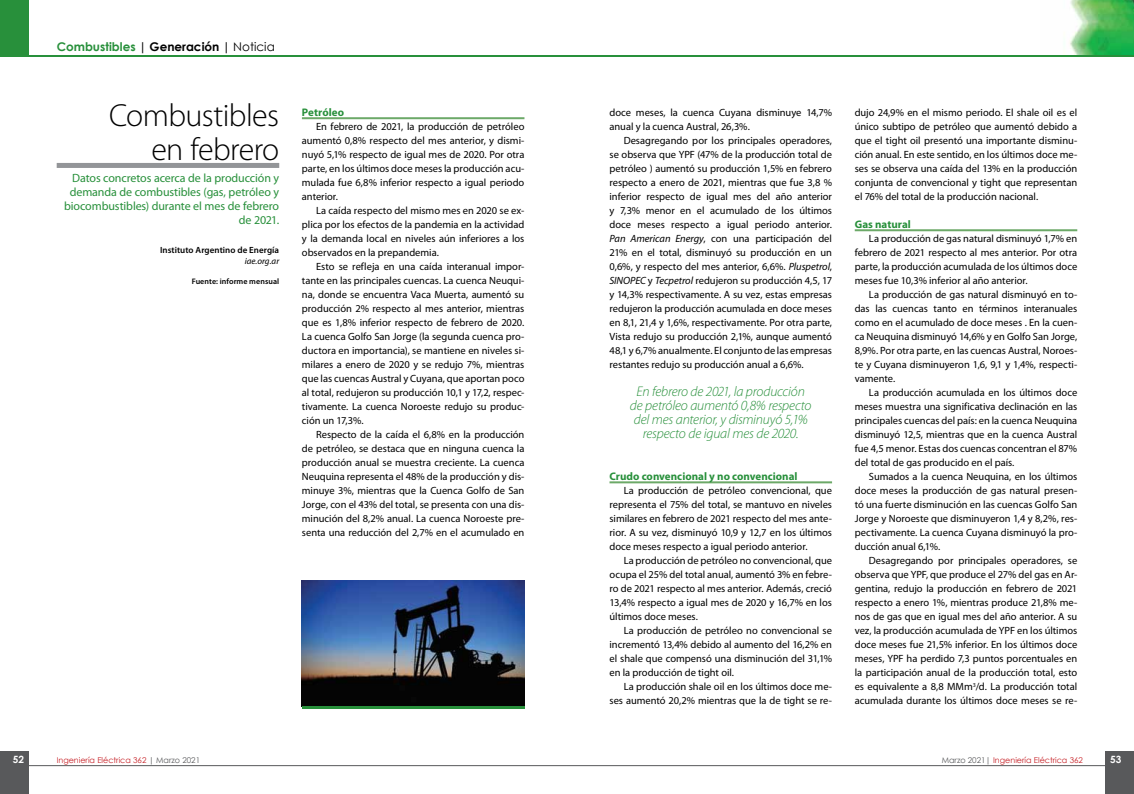
<style>
.page{position:relative;width:1134px;height:794px;background:#fff}
.page>*{position:absolute;margin:0;border:0;box-sizing:border-box;transform-origin:0 0}
.t1{font:300 32px/34px "Myriad Pro";letter-spacing:-.02em;color:#000;text-align:right}
.t2{font:italic 300 14px/14px "Myriad Pro";letter-spacing:-.015em;color:#28903b;text-align:center}
.t3{font:12px/14px "Myriad Pro";letter-spacing:-.01em;color:#28903b;text-align:right}
.t4{font:700 12px "Century Gothic";color:#28903b}
.t5{font:700 11px "Myriad Pro";color:#28903b}
.t6{font:10.5px/14px "Myriad Pro";letter-spacing:-.005em;color:#000;text-align:justify}
.t7{font:700 10px "Century Gothic";color:#fff}
.t8{font:600 9px "Myriad Pro";letter-spacing:.005em;color:#000}
.t9{font:italic 9px "Myriad Pro";letter-spacing:.005em;color:#000}
.t10{font:8px "Century Gothic";color:#c61d23}
.t11{font:600 8px "Myriad Pro";letter-spacing:.01em;color:#000}
.s1{color:#000}
.s2{font-weight:400;color:#000}
.s3{font-style:italic}
.s4{color:#58595b}
</style>
<div class="page">
<div style="left:0;top:751px;width:28px;height:43px;background:#58595b"></div>
<hr style="left:0;top:765px;width:567px;height:1px;background:#58595b">
<hr style="left:567px;top:765px;width:567px;height:1px;background:#58595b">
<div style="left:1106px;top:751px;width:28px;height:43px;background:#58595b"></div>
<img style="left:1070px;top:0;width:64px;height:55px">
<hr style="left:567px;top:55px;width:567px;height:2px;background:#28903b">
<div style="left:0;top:0;width:28px;height:57px;background:#28903b"></div>
<hr style="left:0;top:55px;width:567px;height:2px;background:#28903b">
<div style="left:57px;top:163px;width:222px;height:5px;background:#939598"></div>
<hr style="left:302px;top:117px;width:222px;height:2px;background:#6ca968">
<hr style="left:609px;top:481px;width:223px;height:2px;background:#6ca968">
<hr style="left:855px;top:229px;width:222px;height:2px;background:#6ca968">
<img style="left:302px;top:581px;width:222px;height:125px">
<hr style="left:302px;top:706px;width:222px;height:3px;background:#28903b">
<p class="t4" style="left:57px;top:38px;width:220px">Combustibles <span class="s1">| Generación |</span> <span class="s2">Noticia</span></p>
<h1 class="t1" style="left:109px;top:99px;width:172px">Combustibles en febrero</h1>
<p class="t3" style="left:64px;top:171px;width:217px">Datos concretos acerca de la producción y demanda de combustibles (gas, petróleo y biocombustibles) durante el mes de febrero de 2021.</p>
<p class="t8" style="left:160px;top:245px;width:121px">Instituto Argentino de Energía</p>
<p class="t9" style="left:245px;top:256px;width:36px">iae.org.ar</p>
<p class="t11" style="left:192px;top:277px;width:89px">Fuente: informe mensual</p>
<p class="t5" style="left:302px;top:106px;width:44px">Petróleo</p>
<p class="t6" style="left:302px;top:120px;width:224px;text-indent:14px">En febrero de 2021, la producción de petróleo aumentó 0,8% respecto del mes anterior, y dismi&shy;nuyó 5,1% respecto de igual mes de 2020. Por otra parte, en los últimos doce meses la producción acu&shy;mulada fue 6,8% inferior respecto a igual periodo anterior.</p>
<p class="t6" style="left:302px;top:204px;width:224px;text-indent:14px">La caída respecto del mismo mes en 2020 se ex&shy;plica por los efectos de la pandemia en la actividad y la demanda local en niveles aún inferiores a los observados en la prepandemia.</p>
<p class="t6" style="left:302px;top:260px;width:224px;text-indent:14px">Esto se refleja en una caída interanual impor&shy;tante en las principales cuencas. La cuenca Neuqui&shy;na, donde se encuentra Vaca Muerta, aumentó su producción 2% respecto al mes anterior, mientras que es 1,8% inferior respecto de febrero de 2020.<br>La cuenca Golfo San Jorge (la segunda cuenca pro&shy;ductora en importancia), se mantiene en niveles si&shy;milares a enero de 2020 y se redujo 7%, mientras que las cuencas Austral y Cuyana, que aportan poco al total, redujeron su producción 10,1 y 17,2, respec&shy;tivamente. La cuenca Noroeste redujo su produc&shy;ción un 17,3%.</p>
<p class="t6" style="left:302px;top:428px;width:224px;text-indent:14px">Respecto de la caída el 6,8% en la producción de petróleo, se destaca que en ninguna cuenca la producción anual se muestra creciente. La cuenca Neuquina representa el 48% de la producción y dis&shy;minuye 3%, mientras que la Cuenca Golfo de San Jorge, con el 43% del total, se presenta con una dis&shy;minución del 8,2% anual. La cuenca Noroeste pre&shy;senta una reducción del 2,7% en el acumulado en</p>
<p class="t6" style="left:609px;top:106px;width:224px">doce meses, la cuenca Cuyana disminuye 14,7% anual y la cuenca Austral, 26,3%.</p>
<p class="t6" style="left:609px;top:134px;width:224px;text-indent:14px">Desagregando por los principales operadores, se observa que YPF (47% de la producción total de petróleo ) aumentó su producción 1,5% en febrero respecto a enero de 2021, mientras que fue 3,8 % inferior respecto de igual mes del año anterior y 7,3% menor en el acumulado de los últimos doce meses respecto a igual periodo anterior.<br><span class="s3">Pan American Energy</span>, con una participación del 21% en el total, disminuyó su producción en un 0,6%, y respecto del mes anterior, 6,6%. <span class="s3">Pluspetrol</span>, <span class="s3">SINOPEC</span> y <span class="s3">Tecpetrol</span> redujeron su producción 4,5, 17 y 14,3% respectivamente. A su vez, estas empresas redujeron la producción acumulada en doce meses en 8,1, 21,4 y 1,6%, respectivamente. Por otra parte, Vista redujo su producción 2,1%, aunque aumentó 48,1 y 6,7% anualmente. El conjunto de las empresas restantes redujo su producción anual a 6,6%.</p>
<h2 class="t2" style="left:630px;top:385px;width:183px">En febrero de 2021, la producción de petróleo aumentó 0,8% respecto del mes anterior, y disminuyó 5,1% respecto de igual mes de 2020.</h2>
<p class="t5" style="left:609px;top:470px;width:190px">Crudo convencional y no convencional</p>
<p class="t6" style="left:609px;top:484px;width:224px;text-indent:14px">La producción de petróleo convencional, que representa el 75% del total, se mantuvo en niveles similares en febrero de 2021 respecto del mes ante&shy;rior. A su vez, disminuyó 10,9 y 12,7 en los últimos doce meses respecto a igual periodo anterior.</p>
<p class="t6" style="left:609px;top:554px;width:224px;text-indent:14px">La producción de petróleo no convencional, que ocupa el 25% del total anual, aumentó 3% en febre&shy;ro de 2021 respecto al mes anterior. Además, creció 13,4% respecto a igual mes de 2020 y 16,7% en los últimos doce meses.</p>
<p class="t6" style="left:609px;top:624px;width:224px;text-indent:14px">La producción de petróleo no convencional se incrementó 13,4% debido al aumento del 16,2% en el shale que compensó una disminución del 31,1% en la producción de tight oil.</p>
<p class="t6" style="left:609px;top:680px;width:224px;text-align:right">La producción shale oil en los últimos doce me&shy;ses aumentó 20,2% mientras que la de tight se re-</p>
<p class="t6" style="left:855px;top:106px;width:224px">dujo 24,9% en el mismo periodo. El shale oil es el único subtipo de petróleo que aumentó debido a que el tight oil presentó una importante disminu&shy;ción anual. En este sentido, en los últimos doce me&shy;ses se observa una caída del 13% en la producción conjunta de convencional y tight que representan el 76% del total de la producción nacional.</p>
<p class="t5" style="left:855px;top:218px;width:58px">Gas natural</p>
<p class="t6" style="left:855px;top:232px;width:224px;text-indent:14px">La producción de gas natural disminuyó 1,7% en febrero de 2021 respecto al mes anterior. Por otra parte, la producción acumulada de los últimos doce meses fue 10,3% inferior al año anterior.</p>
<p class="t6" style="left:855px;top:288px;width:224px;text-indent:14px">La producción de gas natural disminuyó en to&shy;das las cuencas tanto en términos interanuales como en el acumulado de doce meses . En la cuen&shy;ca Neuquina disminuyó 14,6% y en Golfo San Jorge, 8,9%. Por otra parte, en las cuencas Austral, Noroes&shy;te y Cuyana disminuyeron 1,6, 9,1 y 1,4%, respecti&shy;vamente.</p>
<p class="t6" style="left:855px;top:386px;width:224px;text-indent:14px">La producción acumulada en los últimos doce meses muestra una significativa declinación en las principales cuencas del país: en la cuenca Neuquina disminuyó 12,5, mientras que en la cuenca Austral fue 4,5 menor. Estas dos cuencas concentran el 87% del total de gas producido en el país.</p>
<p class="t6" style="left:855px;top:470px;width:224px;text-indent:14px">Sumados a la cuenca Neuquina, en los últimos doce meses la producción de gas natural presen&shy;tó una fuerte disminución en las cuencas Golfo San Jorge y Noroeste que disminuyeron 1,4 y 8,2%, res&shy;pectivamente. La cuenca Cuyana disminuyó la pro&shy;ducción anual 6,1%.</p>
<p class="t6" style="left:855px;top:554px;width:224px;text-indent:14px">Desagregando por principales operadores, se observa que YPF, que produce el 27% del gas en Ar&shy;gentina, redujo la producción en febrero de 2021 respecto a enero 1%, mientras produce 21,8% me&shy;nos de gas que en igual mes del año anterior. A su vez, la producción acumulada de YPF en los últimos doce meses fue 21,5% inferior. En los últimos doce meses, YPF ha perdido 7,3 puntos porcentuales en la participación anual de la producción total, esto es equivalente a 8,8 MMm<sup>3</sup>/d. La producción total acumulada durante los últimos doce meses se re-</p>
<p class="t7" style="left:13px;top:751px;width:13px">52</p>
<p class="t10" style="left:57px;top:754px;width:145px">Ingeniería Eléctrica 362 <span class="s4">| Marzo 2021</span></p>
<p class="t10" style="left:942px;top:754px;width:143px"><span class="s4">Marzo 2021|</span> Ingeniería Eléctrica 362</p>
<p class="t7" style="left:1110px;top:751px;width:13px">53</p>
</div>
